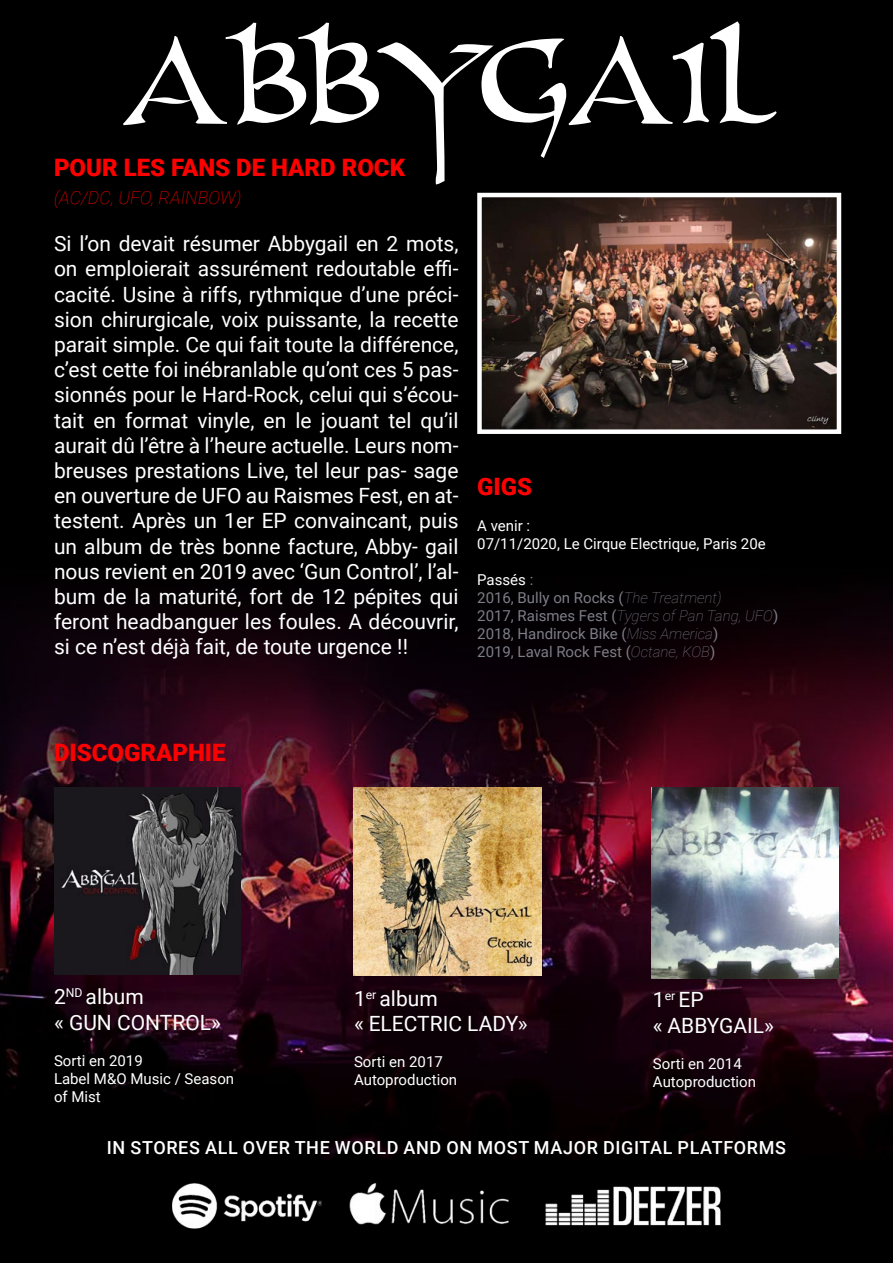
<style>
.page{position:relative;width:893px;height:1263px;background:#fff}
.page>*{position:absolute;margin:0;border:0;box-sizing:border-box;transform-origin:0 0}
.t1{font:162px "Un Zialish";letter-spacing:-.115em;color:#fff}
.t2{font:900 24px "Roboto";color:#f00}
.t3{font:21px/25.2px "Roboto";color:#fff}
.t4{font:500 18px "Roboto";letter-spacing:.035em;color:#fff}
.t5{font:italic 100 18px "Roboto";color:#f00}
.t6{font:15px/18px "Roboto";color:#7d7e87}
.t7{font:15px/18px "Roboto";color:#fff}
.s1{color:#fff}
.s2{font-weight:100;font-style:italic}
</style>
<div class="page">
<div style="left:0;top:1159px;width:893px;height:104px;background:#000"></div>
<img style="left:0;top:0;width:893px;height:1159px">
<img style="left:482px;top:198px;width:354px;height:231px">
<div style="left:477px;top:193px;width:364px;height:241px;border:4px solid #fff"></div>
<img style="left:54px;top:787px;width:187px;height:187px">
<img style="left:353px;top:787px;width:188px;height:188px">
<img style="left:651px;top:787px;width:188px;height:191px">
<img style="left:145px;top:1130px;width:582px;height:133px">
<h1 class="t1" style="left:109px;top:-23px;width:676px">abbygail</h1>
<p class="t2" style="left:54px;top:150px;width:353px">POUR LES FANS DE HARD ROCK</p>
<p class="t5" style="left:54px;top:185px;width:189px">(AC/DC, UFO, RAINBOW)</p>
<p class="t3" style="left:54px;top:230px;width:406px;text-align:justify">Si l’on devait résumer Abbygail en 2 mots, on emploierait assurément redoutable effi&shy;cacité. Usine à riffs, rythmique d’une préci&shy;sion chirurgicale, voix puissante, la recette parait simple. Ce qui fait toute la différence, c’est cette foi inébranlable qu’ont ces 5 pas&shy;sionnés pour le Hard-Rock, celui qui s’écou&shy;tait en format vinyle, en le jouant tel qu’il aurait dû l’être à l’heure actuelle. Leurs nom&shy;breuses prestations Live, tel leur pas- sage en ouverture de UFO au Raismes Fest, en at&shy;testent. Après un 1er EP convaincant, puis un album de très bonne facture, Abby- gail nous revient en 2019 avec ‘Gun Control’, l’al&shy;bum de la maturité, fort de 12 pépites qui feront headbanguer les foules. A découvrir, si ce n’est déjà fait, de toute urgence !!</p>
<p class="t2" style="left:477px;top:470px;width:57px">GIGS</p>
<p class="t7" style="left:477px;top:516px;width:290px">A venir :<br>07/11/2020, Le Cirque Electrique, Paris 20e</p>
<p class="t6" style="left:477px;top:570px;width:303px"><span class="s1">Passés</span> :<br>2016, Bully on Rocks (<span class="s2">The Treatment)<br></span>2017, Raismes Fest (<span class="s2">Tygers of Pan Tang, UFO</span>)<br>2018, Handirock Bike (<span class="s2">Miss America</span>)<br>2019, Laval Rock Fest (<span class="s2">Octane, KOB</span>)</p>
<p class="t2" style="left:54px;top:735px;width:173px">DISCOGRAPHIE</p>
<p class="t3" style="left:54px;top:983px;width:168px">2<sup>ND</sup> album<br>« GUN CONTROL»</p>
<p class="t7" style="left:54px;top:1050px;width:182px">Sorti en 2019<br>Label M&amp;O Music / Season of Mist</p>
<p class="t3" style="left:354px;top:985px;width:175px">1<sup>er</sup> album<br>« ELECTRIC LADY»</p>
<p class="t7" style="left:354px;top:1052px;width:105px">Sorti en 2017<br>Autoproduction</p>
<p class="t3" style="left:653px;top:986px;width:123px">1<sup>er</sup> EP<br>« ABBYGAIL»</p>
<p class="t7" style="left:653px;top:1053px;width:105px">Sorti en 2014<br>Autoproduction</p>
<p class="t4" style="left:107px;top:1134px;width:681px">IN STORES ALL OVER THE WORLD AND ON MOST MAJOR DIGITAL PLATFORMS</p>
</div>
